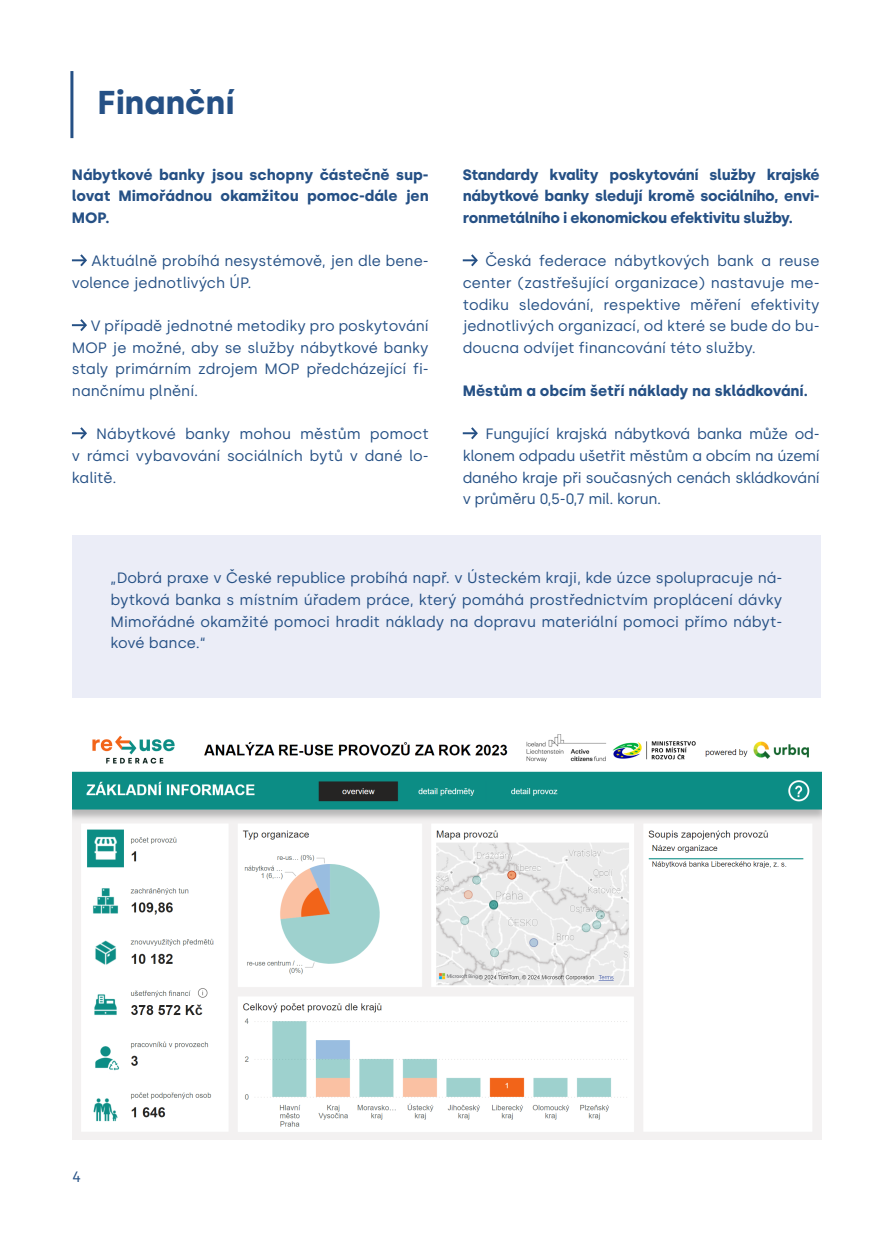
<style>
.page{position:relative;width:893px;height:1234px;background:#fff}
.page>*{position:absolute;margin:0;border:0;box-sizing:border-box;transform-origin:0 0}
.t1{font:700 33px "Silka";color:#255085}
.t2{font:15px/21.6px "Silka";color:#255085;text-align:justify}
.t3{font:700 15px/21.6px "Silka";color:#255085;text-align:justify}
</style>
<div class="page">
<hr style="left:70px;top:71px;width:3px;height:67px;background:#255085">
<svg style="left:72px;top:254px;width:15px;height:13px"></svg>
<svg style="left:72px;top:319px;width:15px;height:12px"></svg>
<svg style="left:72px;top:427px;width:15px;height:13px"></svg>
<svg style="left:463px;top:254px;width:15px;height:13px"></svg>
<svg style="left:463px;top:427px;width:15px;height:13px"></svg>
<img style="left:72px;top:734px;width:749px;height:404px">
<div style="left:72px;top:535px;width:749px;height:162px;background:#ebedf7"></div>
<h1 class="t1" style="left:97px;top:83px;width:138px">Finanční</h1>
<p class="t3" style="left:72px;top:164px;width:358px">Nábytkové banky jsou schopny částečně sup&shy;lovat Mimořádnou okamžitou pomoc-dále jen MOP.</p>
<p class="t2" style="left:72px;top:250px;width:358px;text-indent:20px">Aktuálně probíhá nesystémově, jen dle bene&shy;volence jednotlivých ÚP.</p>
<p class="t2" style="left:72px;top:315px;width:358px;text-indent:19px">V případě jednotné metodiky pro poskytování MOP je možné, aby se služby nábytkové banky staly primárním zdrojem MOP předcházející fi&shy;nančnímu plnění.</p>
<p class="t2" style="left:72px;top:423px;width:358px;text-indent:24px">Nábytkové banky mohou městům pomoct v rámci vybavování sociálních bytů v dané lo&shy;kalitě.</p>
<p class="t3" style="left:463px;top:164px;width:358px">Standardy kvality poskytování služby krajské nábytkové banky sledují kromě sociálního, envi&shy;ronmetálního i ekonomickou efektivitu služby.</p>
<p class="t2" style="left:463px;top:250px;width:358px;text-indent:23px">Česká federace nábytkových bank a reuse center (zastřešující organizace) nastavuje me&shy;todiku sledování, respektive měření efektivity jednotlivých organizací, od které se bude do bu&shy;doucna odvíjet financování této služby.</p>
<p class="t3" style="left:463px;top:380px;width:346px">Městům a obcím šetří náklady na skládkování.</p>
<p class="t2" style="left:463px;top:423px;width:358px;text-indent:23px">Fungující krajská nábytková banka může od&shy;klonem odpadu ušetřit městům a obcím na území daného kraje při současných cenách skládkování v průměru 0,5-0,7 mil. korun.</p>
<p class="t2" style="left:111px;top:567px;width:673px">„Dobrá praxe v České republice probíhá např. v Ústeckém kraji, kde úzce spolupracuje ná&shy;bytková banka s místním úřadem práce, který pomáhá prostřednictvím proplácení dávky Mimořádné okamžité pomoci hradit náklady na dopravu materiální pomoci přímo nábyt&shy;kové bance.“</p>
<p class="t2" style="left:72px;top:1165px;width:11px">4</p>
</div>
